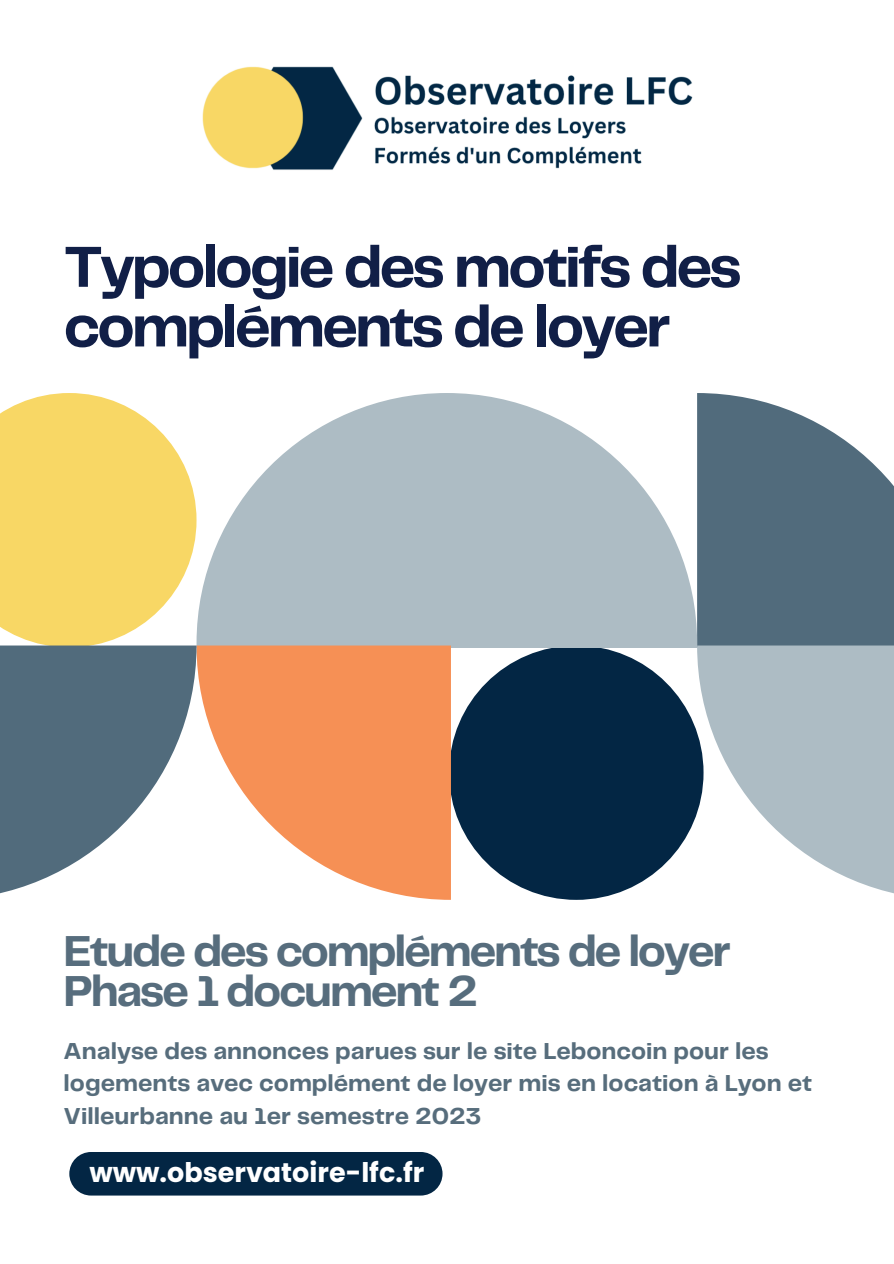
<style>
.page{position:relative;width:894px;height:1264px;background:#fff}
.page>*{position:absolute;margin:0;border:0;box-sizing:border-box;transform-origin:0 0}
.t1{font:700 60px/59.7px "Telegraf";letter-spacing:-.05em;color:#111f47}
.t2{font:700 45px/40.5px "Telegraf";letter-spacing:-.05em;color:#576d7d}
.t3{font:700 27px "Poppins";color:#fff}
.t4{font:700 24px/32.7px "Telegraf";color:#576d7c}
</style>
<div class="page">
<img style="left:202px;top:66px;width:491px;height:104px">
<div style="left:69px;top:1151px;width:373px;height:44px;background:#032644;border-radius:22px"></div>
<svg style="left:697px;top:393px;width:196px;height:252px;background:#647b8a"></svg>
<svg style="left:697px;top:645px;width:196px;height:248px;fill:#adbcc4"></svg>
<div style="left:449px;top:645px;width:254px;height:254px;background:#032644;border-radius:50%"></div>
<svg style="left:196px;top:393px;width:501px;height:254px;fill:#adbcc4"></svg>
<svg style="left:196px;top:645px;width:255px;height:254px;fill:#f69055"></svg>
<svg style="left:0;top:393px;width:196px;height:252px;background:#f8dc7b"></svg>
<svg style="left:0;top:645px;width:196px;height:249px;fill:#516b7c"></svg>
<h1 class="t1" style="left:64px;top:237px;width:679px">Typologie des motifs des compléments de loyer</h1>
<h2 class="t2" style="left:64px;top:930px;width:668px">Etude des compléments de loyer<br>Phase 1 document 2</h2>
<p class="t4" style="left:64px;top:1034px;width:749px">Analyse des annonces parues sur le site Leboncoin pour les logements avec complément de loyer mis en location à Lyon et<br>Villeurbanne au 1er semestre 2023</p>
<p class="t3" style="left:89px;top:1157px;width:336px">www.observatoire-lfc.fr</p>
</div>
